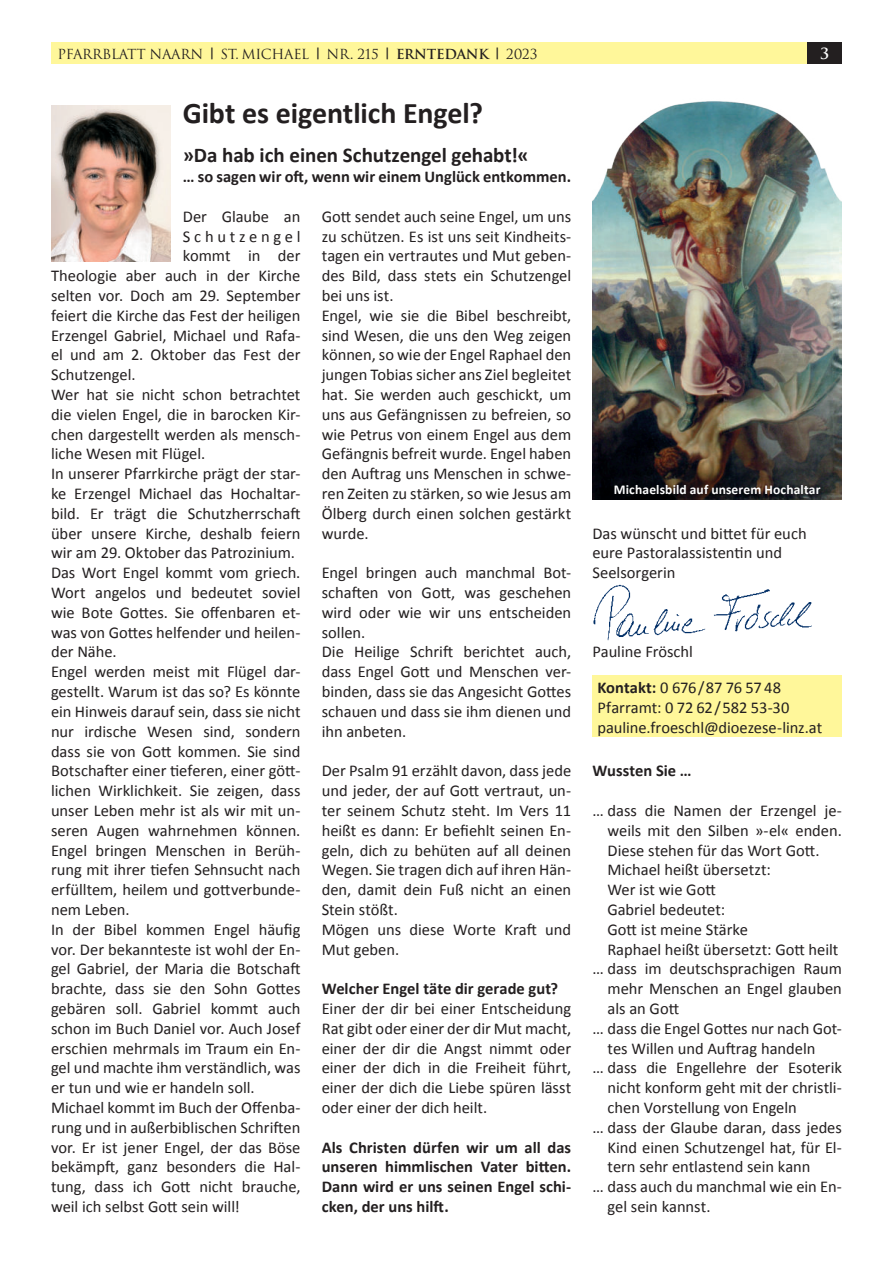
<style>
.page{position:relative;width:893px;height:1263px;background:#fff}
.page>*{position:absolute;margin:0;border:0;box-sizing:border-box;transform-origin:0 0}
.t1{font:700 30px "Calibri";letter-spacing:-.005em;color:#231f20}
.t2{font:700 21px "Calibri";letter-spacing:-.005em;color:#231f20}
.t3{font:16.5px/19.8px "Calibri";letter-spacing:-.005em;color:#231f20}
.t4{font:700 16.5px/19.8px "Calibri";color:#231f20;text-align:justify}
.t5{font:16.5px "Calibri";letter-spacing:.225em;color:#231f20}
.t6{font:700 15px "Trajan";color:#fff}
.t7{font:13.5px "Trajan";letter-spacing:-.02em;color:#231f20}
.t8{font:700 13.5px "Calibri";letter-spacing:.01em;color:#fff}
.s1{font-family:"Calibri";font-weight:300}
.s2{font-weight:700}
</style>
<div class="page">
<div style="left:51px;top:43px;width:757px;height:21px;background:#fff79a"></div>
<div style="left:808px;top:43px;width:34px;height:21px;background:#231f20"></div>
<div style="left:592px;top:675px;width:250px;height:62px;background:#fff79a"></div>
<img style="left:51px;top:105px;width:119px;height:156px">
<img style="left:593px;top:584px;width:219px;height:57px">
<img style="left:592px;top:101px;width:250px;height:398px">
<p class="t7" style="left:57px;top:46px;width:482px">PFARRBLATT NAARN <span class="s1">|</span> ST. MICHAEL <span class="s1">|</span> NR. 215 <span class="s1">|</span> <span class="s2">ERNTEDANK</span> <span class="s1">|</span> 2023</p>
<p class="t6" style="left:821px;top:45px;width:10px">3</p>
<h1 class="t1" style="left:183px;top:102px;width:302px">Gibt es eigentlich Engel?</h1>
<p class="t2" style="left:183px;top:142px;width:348px">»Da hab ich einen Schutzengel gehabt!«</p>
<p class="t4" style="left:183px;top:167px;width:390px">… so sagen wir oft, wenn wir einem Unglück entkommen.</p>
<p class="t3" style="left:183px;top:207px;width:119px">Der Glaube an</p>
<p class="t5" style="left:183px;top:229px;width:119px">Schutzengel</p>
<p class="t3" style="left:183px;top:246px;width:119px">kommt in der</p>
<p class="t3" style="left:51px;top:266px;width:251px">Theologie aber auch in der Kirche</p>
<p class="t3" style="left:51px;top:286px;width:251px">selten vor. Doch am 29. September</p>
<p class="t3" style="left:51px;top:306px;width:251px">feiert die Kirche das Fest der heiligen</p>
<p class="t3" style="left:51px;top:326px;width:251px">Erzengel Gabriel, Michael und Rafa-</p>
<p class="t3" style="left:51px;top:345px;width:251px">el und am 2. Oktober das Fest der</p>
<p class="t3" style="left:51px;top:365px;width:86px">Schutzengel.</p>
<p class="t3" style="left:51px;top:385px;width:251px">Wer hat sie nicht schon betrachtet</p>
<p class="t3" style="left:51px;top:405px;width:251px">die vielen Engel, die in barocken Kir-</p>
<p class="t3" style="left:51px;top:425px;width:251px">chen dargestellt werden als mensch-</p>
<p class="t3" style="left:51px;top:444px;width:156px">liche Wesen mit Flügel.</p>
<p class="t3" style="left:51px;top:464px;width:251px">In unserer Pfarrkirche prägt der star-</p>
<p class="t3" style="left:51px;top:484px;width:251px">ke Erzengel Michael das Hochaltar-</p>
<p class="t3" style="left:51px;top:503px;width:251px">bild. Er trägt die Schutzherrschaft</p>
<p class="t3" style="left:51px;top:524px;width:251px">über unsere Kirche, deshalb feiern</p>
<p class="t3" style="left:51px;top:543px;width:245px">wir am 29. Oktober das Patrozinium.</p>
<p class="t3" style="left:51px;top:563px;width:251px">Das Wort Engel kommt vom griech.</p>
<p class="t3" style="left:51px;top:583px;width:251px">Wort angelos und bedeutet soviel</p>
<p class="t3" style="left:51px;top:602px;width:251px">wie Bote Gottes. Sie offenbaren et-</p>
<p class="t3" style="left:51px;top:622px;width:251px">was von Gottes helfender und heilen-</p>
<p class="t3" style="left:51px;top:642px;width:67px">der Nähe.</p>
<p class="t3" style="left:51px;top:662px;width:251px">Engel werden meist mit Flügel dar-</p>
<p class="t3" style="left:51px;top:682px;width:251px">gestellt. Warum ist das so? Es könnte</p>
<p class="t3" style="left:51px;top:702px;width:251px">ein Hinweis darauf sein, dass sie nicht</p>
<p class="t3" style="left:51px;top:722px;width:251px">nur irdische Wesen sind, sondern</p>
<p class="t3" style="left:51px;top:741px;width:251px">dass sie von Gott kommen. Sie sind</p>
<p class="t3" style="left:51px;top:761px;width:251px">Botschafter einer tieferen, einer gött-</p>
<p class="t3" style="left:51px;top:781px;width:251px">lichen Wirklichkeit. Sie zeigen, dass</p>
<p class="t3" style="left:51px;top:801px;width:251px">unser Leben mehr ist als wir mit un-</p>
<p class="t3" style="left:51px;top:821px;width:251px">seren Augen wahrnehmen können.</p>
<p class="t3" style="left:51px;top:840px;width:251px">Engel bringen Menschen in Berüh-</p>
<p class="t3" style="left:51px;top:860px;width:251px">rung mit ihrer tiefen Sehnsucht nach</p>
<p class="t3" style="left:51px;top:880px;width:251px">erfülltem, heilem und gottverbunde-</p>
<p class="t3" style="left:51px;top:900px;width:80px">nem Leben.</p>
<p class="t3" style="left:51px;top:919px;width:251px">In der Bibel kommen Engel häufig</p>
<p class="t3" style="left:51px;top:939px;width:251px">vor. Der bekannteste ist wohl der En-</p>
<p class="t3" style="left:51px;top:959px;width:251px">gel Gabriel, der Maria die Botschaft</p>
<p class="t3" style="left:51px;top:979px;width:251px">brachte, dass sie den Sohn Gottes</p>
<p class="t3" style="left:51px;top:999px;width:251px">gebären soll. Gabriel kommt auch</p>
<p class="t3" style="left:51px;top:1019px;width:251px">schon im Buch Daniel vor. Auch Josef</p>
<p class="t3" style="left:51px;top:1038px;width:251px">erschien mehrmals im Traum ein En-</p>
<p class="t3" style="left:51px;top:1058px;width:251px">gel und machte ihm verständlich, was</p>
<p class="t3" style="left:51px;top:1078px;width:205px">er tun und wie er handeln soll.</p>
<p class="t3" style="left:51px;top:1097px;width:251px">Michael kommt im Buch der Offenba-</p>
<p class="t3" style="left:51px;top:1117px;width:251px">rung und in außerbiblischen Schriften</p>
<p class="t3" style="left:51px;top:1137px;width:251px">vor. Er ist jener Engel, der das Böse</p>
<p class="t3" style="left:51px;top:1157px;width:251px">bekämpft, ganz besonders die Hal-</p>
<p class="t3" style="left:51px;top:1177px;width:251px">tung, dass ich Gott nicht brauche,</p>
<p class="t3" style="left:51px;top:1196px;width:190px">weil ich selbst Gott sein will!</p>
<p class="t3" style="left:322px;top:206px;width:251px">Gott sendet auch seine Engel, um uns zu schützen. Es ist uns seit Kindheits&shy;tagen ein vertrautes und Mut geben&shy;des Bild, dass stets ein Schutzengel bei uns ist.<br>Engel, wie sie die Bibel beschreibt, sind Wesen, die uns den Weg zeigen können, so wie der Engel Raphael den jungen Tobias sicher ans Ziel begleitet hat. Sie werden auch geschickt, um uns aus Gefängnissen zu befreien, so wie Petrus von einem Engel aus dem<br>Gefängnis befreit wurde. Engel haben den Auftrag uns Menschen in schwe&shy;ren Zeiten zu stärken, so wie Jesus am<br>Ölberg durch einen solchen gestärkt wurde.</p>
<p class="t3" style="left:322px;top:563px;width:251px">Engel bringen auch manchmal Bot&shy;schaften von Gott, was geschehen wird oder wie wir uns entscheiden sollen.<br>Die Heilige Schrift berichtet auch, dass Engel Gott und Menschen ver&shy;binden, dass sie das Angesicht Gottes schauen und dass sie ihm dienen und ihn anbeten.</p>
<p class="t3" style="left:322px;top:761px;width:251px">Der Psalm 91 erzählt davon, dass jede und jeder, der auf Gott vertraut, un&shy;ter seinem Schutz steht. Im Vers 11 heißt es dann: Er befiehlt seinen En&shy;geln, dich zu behüten auf all deinen<br>Wegen. Sie tragen dich auf ihren Hän&shy;den, damit dein Fuß nicht an einen<br>Stein stößt.<br>Mögen uns diese Worte Kraft und<br>Mut geben.</p>
<p class="t4" style="left:322px;top:980px;width:238px">Welcher Engel täte dir gerade gut?</p>
<p class="t3" style="left:322px;top:999px;width:251px;text-align:justify">Einer der dir bei einer Entscheidung Rat gibt oder einer der dir Mut macht, einer der dir die Angst nimmt oder einer der dich in die Freiheit führt, einer der dich die Liebe spüren lässt oder einer der dich heilt.</p>
<p class="t4" style="left:322px;top:1138px;width:251px">Als Christen dürfen wir um all das unseren himmlischen Vater bitten.<br>Dann wird er uns seinen Engel schi&shy;cken, der uns hilft.</p>
<p class="t8" style="left:614px;top:484px;width:208px">Michaelsbild auf unserem Hochaltar</p>
<p class="t3" style="left:592px;top:523px;width:216px">Das wünscht und bittet für euch eure Pastoralassistentin und<br>Seelsorgerin</p>
<p class="t3" style="left:592px;top:642px;width:102px">Pauline Fröschl</p>
<p class="t3" style="left:597px;top:678px;width:226px"><span class="s2">Kontakt:</span> 0 676/87 76 57 48<br>Pfarramt: 0 72 62/582 53-30 pauline.froeschl@dioezese-linz.at</p>
<p class="t4" style="left:592px;top:762px;width:101px">Wussten Sie …</p>
<p class="t3" style="left:592px;top:801px;width:251px">… dass die Namen der Erzengel je-</p>
<p class="t3" style="left:608px;top:821px;width:236px">weils mit den Silben »-el« enden.</p>
<p class="t3" style="left:608px;top:840px;width:213px">Diese stehen für das Wort Gott.</p>
<p class="t3" style="left:607px;top:860px;width:165px">Michael heißt übersetzt:</p>
<p class="t3" style="left:607px;top:880px;width:110px">Wer ist wie Gott</p>
<p class="t3" style="left:607px;top:900px;width:119px">Gabriel bedeutet:</p>
<p class="t3" style="left:607px;top:919px;width:142px">Gott ist meine Stärke</p>
<p class="t3" style="left:607px;top:939px;width:233px">Raphael heißt übersetzt: Gott heilt</p>
<p class="t3" style="left:592px;top:959px;width:251px">… dass im deutschsprachigen Raum</p>
<p class="t3" style="left:608px;top:979px;width:236px">mehr Menschen an Engel glauben</p>
<p class="t3" style="left:608px;top:998px;width:73px">als an Gott</p>
<p class="t3" style="left:592px;top:1018px;width:251px">… dass die Engel Gottes nur nach Got-</p>
<p class="t3" style="left:608px;top:1038px;width:209px">tes Willen und Auftrag handeln</p>
<p class="t3" style="left:592px;top:1058px;width:251px">… dass die Engellehre der Esoterik</p>
<p class="t3" style="left:608px;top:1078px;width:236px">nicht konform geht mit der christli-</p>
<p class="t3" style="left:608px;top:1098px;width:191px">chen Vorstellung von Engeln</p>
<p class="t3" style="left:592px;top:1118px;width:251px">… dass der Glaube daran, dass jedes</p>
<p class="t3" style="left:608px;top:1137px;width:236px">Kind einen Schutzengel hat, für El-</p>
<p class="t3" style="left:608px;top:1157px;width:204px">tern sehr entlastend sein kann</p>
<p class="t3" style="left:592px;top:1177px;width:251px">… dass auch du manchmal wie ein En-</p>
<p class="t3" style="left:608px;top:1197px;width:104px">gel sein kannst.</p>
</div>
